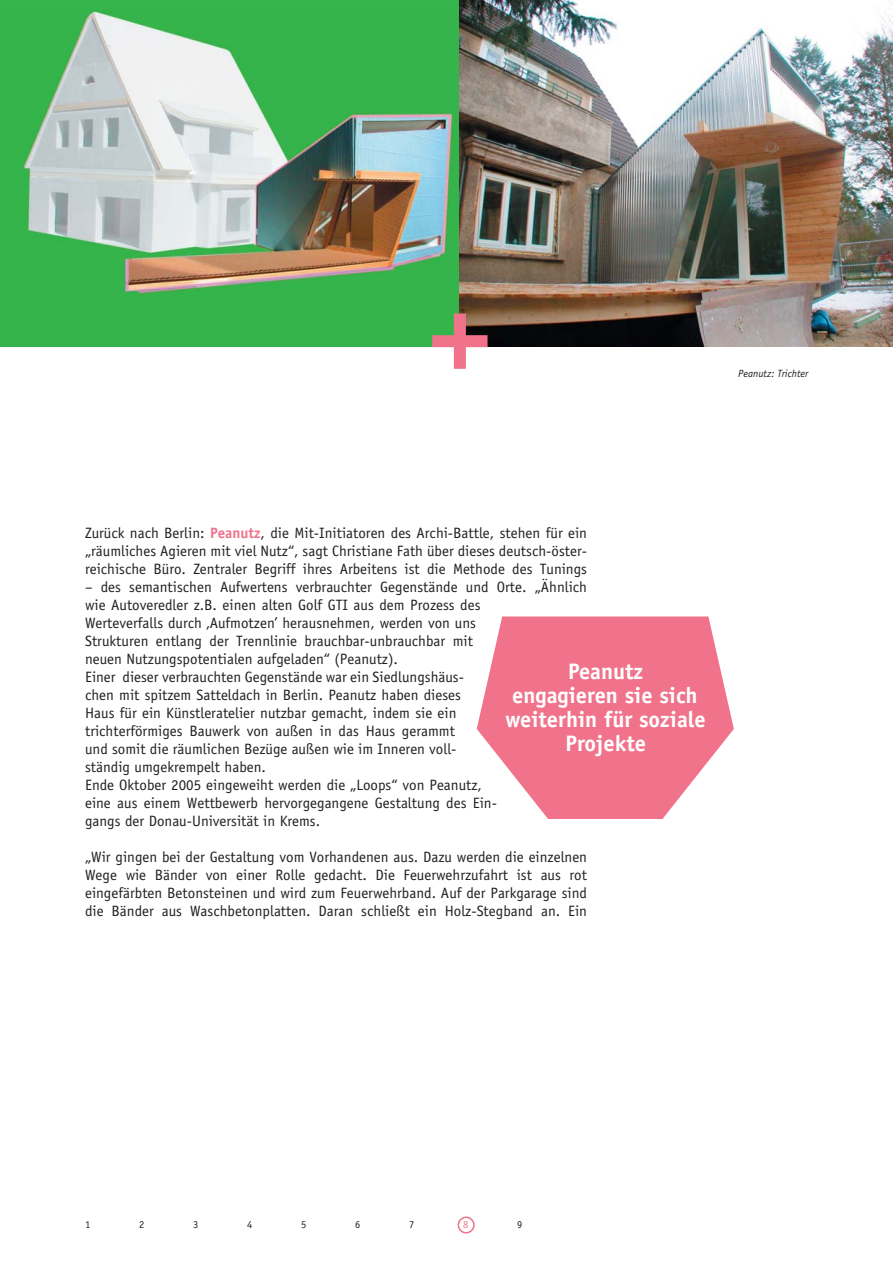
<style>
.page{position:relative;width:893px;height:1263px;background:#fff}
.page>*{position:absolute;margin:0;border:0;box-sizing:border-box;transform-origin:0 0}
.t1{font:700 22.5px/24px "Officina Sans";color:#fff;text-align:center}
.t2{font:15px/18px "Officina Sans";color:#231f20;text-align:justify}
.t3{font:italic 10.5px "Officina Sans";color:#231f20}
.t4{font:10.5px "Officina Sans";color:#231f20}
.t5{font:10.5px "Officina Sans";color:#f1738b}
.s1{font-weight:700;color:#f1738b}
</style>
<div class="page">
<svg style="left:476px;top:616px;width:257px;height:203px;fill:#f1738b"></svg>
<img style="left:0;top:0;width:892px;height:346px">
<div style="left:454px;top:314px;width:12px;height:55px;background:#f1738b"></div>
<div style="left:432px;top:335px;width:55px;height:12px;background:#f1738b"></div>
<div style="left:457px;top:1217px;width:17px;height:17px;border:2px solid #f1738b;border-radius:50%"></div>
<p class="t3" style="left:738px;top:369px;width:71px">Peanutz: Trichter</p>
<p class="t2" style="left:85px;top:525px;width:503px">Zurück nach Berlin: <span class="s1">Peanutz</span>, die Mit-Initiatoren des Archi-Battle, stehen für ein „räumliches Agieren mit viel Nutz“, sagt Christiane Fath über dieses deutsch-öster&shy;reichische Büro. Zentraler Begriff ihres Arbeitens ist die Methode des Tunings</p>
<p class="t2" style="left:85px;top:579px;width:503px;text-align:left">– des semantischen Aufwertens verbrauchter Gegenstände und Orte. „Ähnlich wie Autoveredler z.B. einen alten Golf GTI aus dem Prozess des<br>Werte verfalls durch ‚Aufmotzen’ herausnehmen, werden von uns<br>Strukturen entlang der Trennlinie brauchbar-unbrauchbar mit<br>neuen Nutzungspotentialen aufgeladen“ (Peanutz).<br>Einer dieser verbrauchten Gegenstände war ein Siedlungs häus-<br>chen mit spitzem Satteldach in Berlin. Peanutz haben dieses<br>Haus für ein Künstleratelier nutzbar gemacht, indem sie ein<br>trich ter förmiges Bauwerk von außen in das Haus gerammt<br>und somit die räumlichen Bezüge außen wie im Inneren voll-<br>stän dig umgekrempelt haben.<br>Ende Oktober 2005 eingeweiht werden die „Loops“ von Peanutz,<br>eine aus einem Wettbewerb hervorgegangene Gestaltung des Ein-<br>gangs der Donau-Universität in Krems.</p>
<p class="t2" style="left:85px;top:849px;width:503px">„Wir gingen bei der Gestaltung vom Vorhandenen aus. Dazu werden die einzelnen Wege wie Bänder von einer Rolle gedacht. Die Feuerwehrzufahrt ist aus rot eingefärbten Betonsteinen und wird zum Feuerwehrband. Auf der Parkgarage sind die Bänder aus Waschbetonplatten. Daran schließt ein Holz-Stegband an. Ein</p>
<h1 class="t1" style="left:505px;top:662px;width:202px">Peanutz<br>engagieren sie sich weiterhin für soziale<br>Projekte</h1>
<p class="t4" style="left:85px;top:1221px;width:7px">1</p>
<p class="t4" style="left:139px;top:1221px;width:7px">2</p>
<p class="t4" style="left:193px;top:1221px;width:7px">3</p>
<p class="t4" style="left:247px;top:1221px;width:7px">4</p>
<p class="t4" style="left:301px;top:1221px;width:7px">5</p>
<p class="t4" style="left:355px;top:1221px;width:7px">6</p>
<p class="t4" style="left:409px;top:1221px;width:7px">7</p>
<p class="t5" style="left:463px;top:1221px;width:7px">8</p>
<p class="t4" style="left:517px;top:1221px;width:7px">9</p>
</div>
